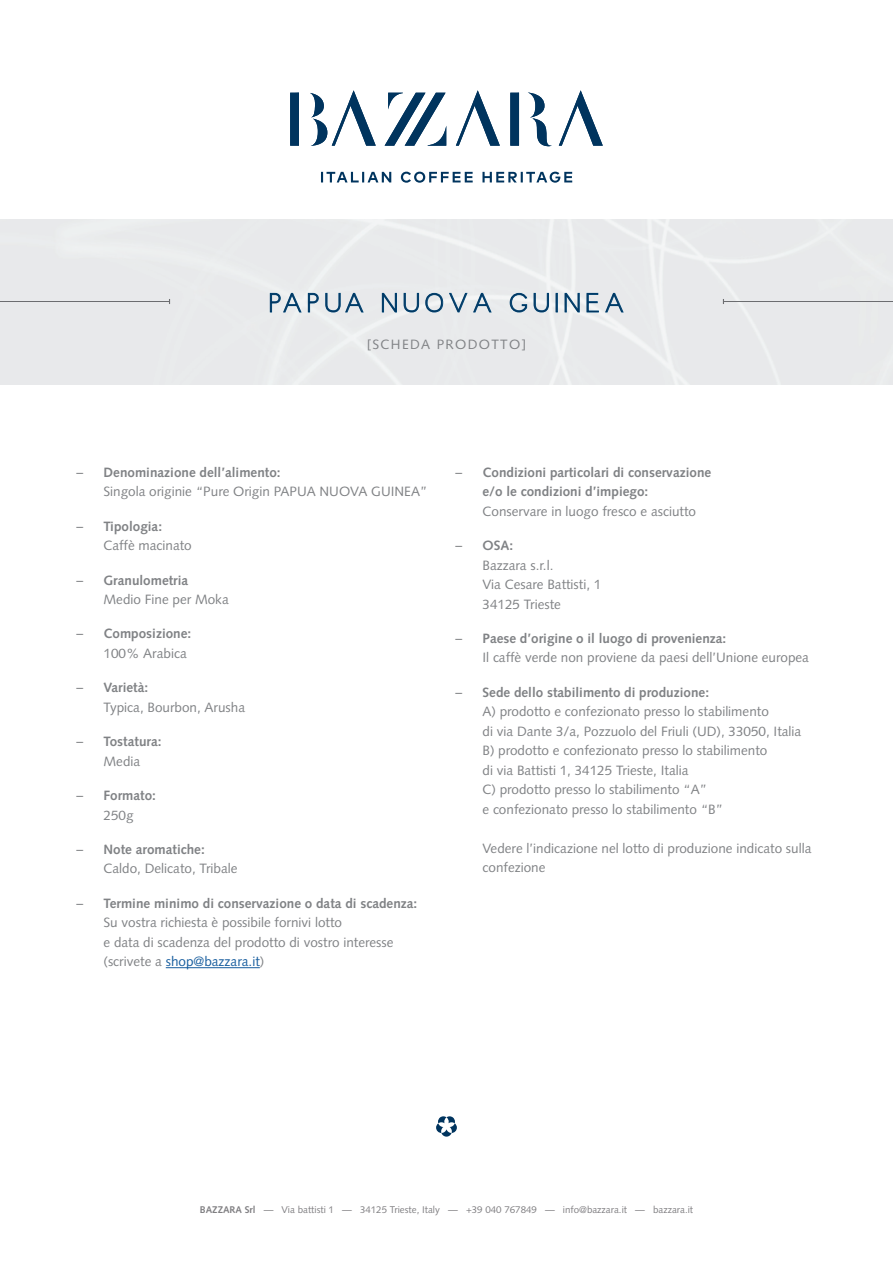
<style>
.page{position:relative;width:893px;height:1263px;background:#fff}
.page>*{position:absolute;margin:0;border:0;box-sizing:border-box;transform-origin:0 0}
.t1{font:30px "Quaver Sans";letter-spacing:.2em;color:#00345e}
.t2{font:13.5px/19.5px "Syntax LT Std";color:#808285}
.t3{font:700 13.5px/19.5px "Syntax LT Std";color:#808285}
.t4{font:13.5px "Syntax LT Std";letter-spacing:.1em;color:#808285}
.t5{font:9.75px "Syntax LT Std";color:#807f82}
.s1{font-weight:700}
.s2{font-weight:400}
.s3{color:#175d9e}
</style>
<div class="page">
<svg style="left:385px;top:93px;width:61px;height:53px"></svg>
<svg style="left:290px;top:93px;width:9px;height:53px"></svg>
<svg style="left:510px;top:93px;width:9px;height:53px"></svg>
<svg style="left:456px;top:90px;width:44px;height:56px"></svg>
<svg style="left:559px;top:90px;width:44px;height:56px"></svg>
<svg style="left:310px;top:90px;width:66px;height:56px"></svg>
<svg style="left:528px;top:92px;width:24px;height:54px"></svg>
<svg style="left:321px;top:172px;width:251px;height:11px"></svg>
<svg style="left:270px;top:293px;width:32px;height:20px"></svg>
<svg style="left:308px;top:293px;width:11px;height:19px"></svg>
<svg style="left:325px;top:293px;width:39px;height:20px"></svg>
<svg style="left:382px;top:293px;width:15px;height:19px"></svg>
<svg style="left:404px;top:293px;width:15px;height:19px"></svg>
<svg style="left:425px;top:293px;width:18px;height:19px"></svg>
<svg style="left:449px;top:293px;width:18px;height:19px"></svg>
<svg style="left:473px;top:293px;width:19px;height:20px"></svg>
<svg style="left:510px;top:293px;width:17px;height:19px"></svg>
<svg style="left:534px;top:293px;width:15px;height:19px"></svg>
<svg style="left:556px;top:293px;width:2px;height:19px"></svg>
<svg style="left:565px;top:293px;width:15px;height:19px"></svg>
<svg style="left:587px;top:293px;width:12px;height:19px"></svg>
<svg style="left:605px;top:293px;width:19px;height:20px"></svg>
<hr style="left:0;top:301px;width:170px;height:1px;background:#6c6d70">
<hr style="left:723px;top:301px;width:170px;height:1px;background:#6c6d70">
<svg style="left:436px;top:1116px;width:21px;height:21px"></svg>
<hr style="left:166px;top:967px;width:94px;height:1px;background:#175d9e">
<h1 class="t1" style="left:269px;top:288px;width:356px">PAPUA NUOVA GUINEA</h1>
<p class="t4" style="left:367px;top:336px;width:161px">[SCHEDA PRODOTTO]</p>
<p class="t2" style="left:104px;top:462px;width:326px;text-indent:-27px">– <span class="s1">Denominazione dell’alimento:<br></span>Singola originie “Pure Origin PAPUA NUOVA GUINEA”</p>
<p class="t2" style="left:104px;top:516px;width:90px;text-indent:-27px">– <span class="s1">Tipologia:<br></span>Caffè macinato</p>
<p class="t2" style="left:104px;top:570px;width:127px;text-indent:-27px">– <span class="s1">Granulometria<br></span>Medio Fine per Moka</p>
<p class="t3" style="left:104px;top:624px;width:89px;text-indent:-27px"><span class="s2">–</span> Composizione:<br><span class="s2">100% Arabica</span></p>
<p class="t2" style="left:104px;top:678px;width:143px;text-indent:-27px">– <span class="s1">Varietà:<br></span>Typica, Bourbon, Arusha</p>
<p class="t3" style="left:77px;top:732px;width:87px;text-align:center"><span class="s2">–</span> Tostatura:<br><span class="s2">Media</span></p>
<p class="t3" style="left:77px;top:786px;width:81px;text-align:center"><span class="s2">–</span> Formato:<br><span class="s2">250g</span></p>
<p class="t2" style="left:104px;top:839px;width:136px;text-indent:-27px">– <span class="s1">Note aromatiche:<br></span>Caldo, Delicato, Tribale</p>
<p class="t2" style="left:104px;top:893px;width:315px;text-indent:-27px">– <span class="s1">Termine minimo di conservazione o data di scadenza:<br></span>Su vostra richiesta è possibile fornivi lotto<br>e data di scadenza del prodotto di vostro interesse (scrivete a <span class="s3">shop@bazzara.it</span>)</p>
<p class="t3" style="left:482px;top:462px;width:230px;text-indent:-27px"><span class="s2">–</span> Condizioni particolari di conservazione e/o le condizioni d’impiego:</p>
<p class="t2" style="left:482px;top:501px;width:215px">Conservare in luogo fresco e asciutto</p>
<p class="t2" style="left:482px;top:536px;width:120px;text-indent:-27px">– <span class="s1">OSA:<br></span>Bazzara s.r.l.<br>Via Cesare Battisti, 1<br>34125 Trieste</p>
<p class="t2" style="left:482px;top:628px;width:328px;text-indent:-27px">– <span class="s1">Paese d’origine o il luogo di provenienza:<br></span>Il caffè verde non proviene da paesi dell’Unione europea</p>
<p class="t2" style="left:482px;top:682px;width:320px;text-indent:-27px">– <span class="s1">Sede dello stabilimento di produzione:<br></span>A) prodotto e confezionato presso lo stabilimento<br>di via Dante 3/a, Pozzuolo del Friuli (UD), 33050, Italia B) prodotto e confezionato presso lo stabilimento<br>di via Battisti 1, 34125 Trieste, Italia<br>C) prodotto presso lo stabilimento “A”<br>e confezionato presso lo stabilimento “B”</p>
<p class="t2" style="left:482px;top:838px;width:330px">Vedere l’indicazione nel lotto di produzione indicato sulla confezione</p>
<p class="t5" style="left:200px;top:1203px;width:495px"><span class="s1">BAZZARA Srl</span> — Via battisti 1 — 34125 Trieste, Italy — +39 040 767849 — info@bazzara.it — bazzara.it</p>
</div>
